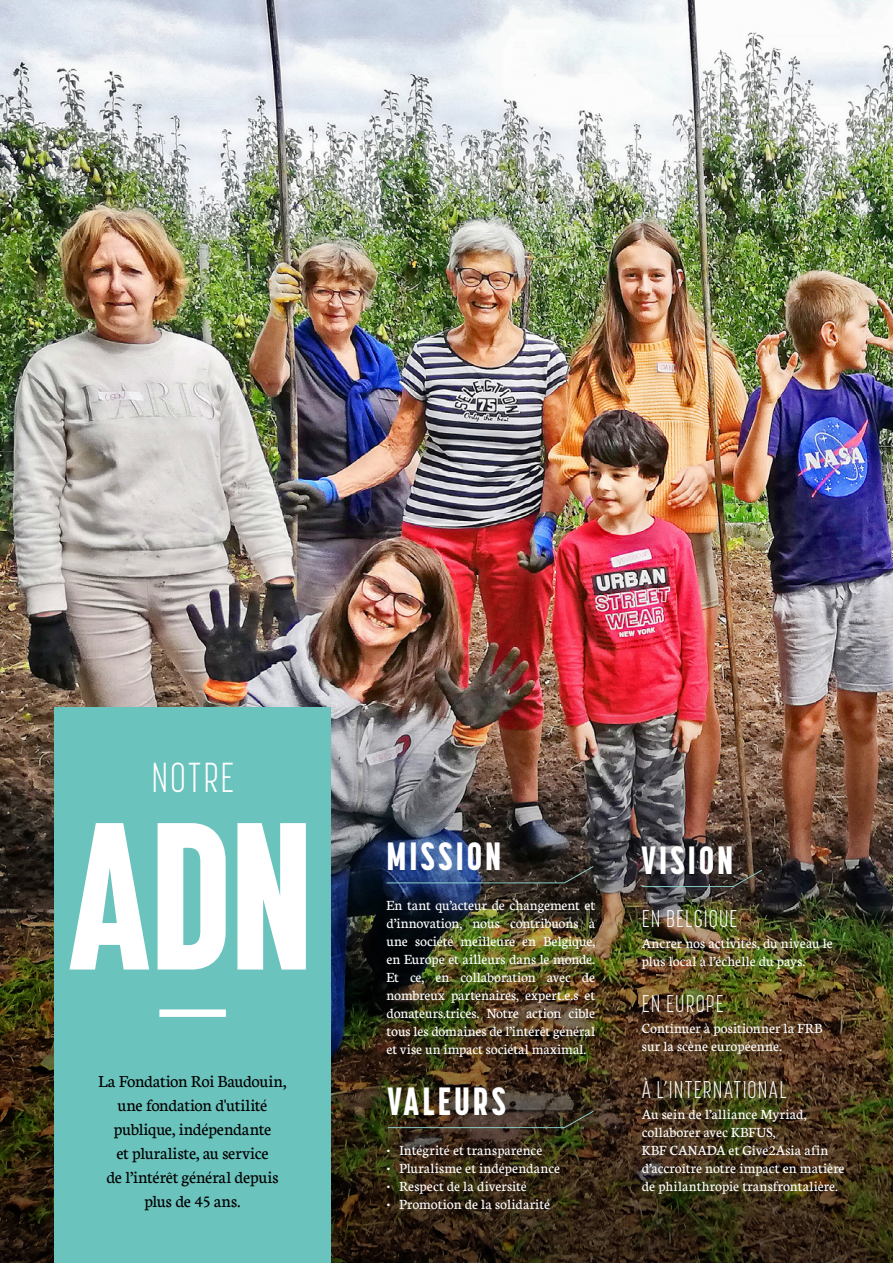
<style>
.page{position:relative;width:893px;height:1263px;background:#fff}
.page>*{position:absolute;margin:0;border:0;box-sizing:border-box;transform-origin:0 0}
.t1{font:800 207.45px "Korolev Compressed";color:#fff}
.t2{font:300 41.55px "Korolev Compressed";letter-spacing:.045em;color:#fff}
.t3{font:800 39px "Korolev Compressed";letter-spacing:.085em;color:#fff}
.t4{font:300 24px "Korolev Compressed";letter-spacing:.045em;color:#fff}
.t5{font:18px/24px "Neuton";letter-spacing:-.015em;color:#000;text-align:center}
.t6{font:15px/18px "Neuton";letter-spacing:.005em;color:#fff}
</style>
<div class="page">
<img style="left:0;top:0;width:893px;height:1263px">
<div style="left:54px;top:708px;width:277px;height:555px;background:#6bc3bd"></div>
<div style="left:159px;top:1009px;width:67px;height:8px;background:#fff"></div>
<svg style="left:641px;top:869px;width:122px;height:18px;background:#3f3c3c"></svg>
<svg style="left:386px;top:865px;width:208px;height:19px;background:#344059"></svg>
<svg style="left:387px;top:1110px;width:207px;height:18px;background:#413627"></svg>
<h2 class="t2" style="left:152px;top:755px;width:84px">NOTRE</h2>
<h1 class="t1" style="left:70px;top:775px;width:247px">ADN</h1>
<p class="t5" style="left:99px;top:1068px;width:189px">La Fondation Roi Baudouin, une fondation d'utilité publique, indépendante<br>et pluraliste, au service<br>de l’intérêt général depuis plus de 45 ans.</p>
<h3 class="t3" style="left:387px;top:834px;width:116px">MISSION</h3>
<p class="t6" style="left:387px;top:896px;width:210px;text-align:justify">En tant qu’acteur de changement et d’innovation, nous contribuons à une société meilleure en Belgique, en Europe et ailleurs dans le monde.<br>Et ce, en collaboration avec de nombreux partenaires, expert.e.s et donateurs.trices. Notre action cible tous les domaines de l’intérêt général et vise un impact sociétal maximal.</p>
<h3 class="t3" style="left:388px;top:1079px;width:119px">VALEURS</h3>
<p class="t6" style="left:387px;top:1140px;width:157px">• Intégrité et transparence</p>
<p class="t6" style="left:387px;top:1158px;width:175px">• Pluralisme et indépendance</p>
<p class="t6" style="left:387px;top:1176px;width:142px">• Respect de la diversité</p>
<p class="t6" style="left:387px;top:1194px;width:165px">• Promotion de la solidarité</p>
<h3 class="t3" style="left:642px;top:837px;width:93px">VISION</h3>
<h3 class="t4" style="left:642px;top:905px;width:97px">EN BELGIQUE</h3>
<p class="t6" style="left:642px;top:933px;width:192px">Ancrer nos activités, du niveau le plus local à l’échelle du pays.</p>
<h3 class="t4" style="left:642px;top:991px;width:83px">EN EUROPE</h3>
<p class="t6" style="left:642px;top:1019px;width:182px">Continuer à positionner la FRB sur la scène européenne.</p>
<h3 class="t4" style="left:642px;top:1077px;width:147px">À L’INTERNATIONAL</h3>
<p class="t6" style="left:642px;top:1105px;width:204px">Au sein de l’alliance Myriad, collaborer avec KBFUS,<br>KBF CANADA et Give2Asia afin d’accroître notre impact en matière de philanthropie transfrontalière.</p>
</div>
